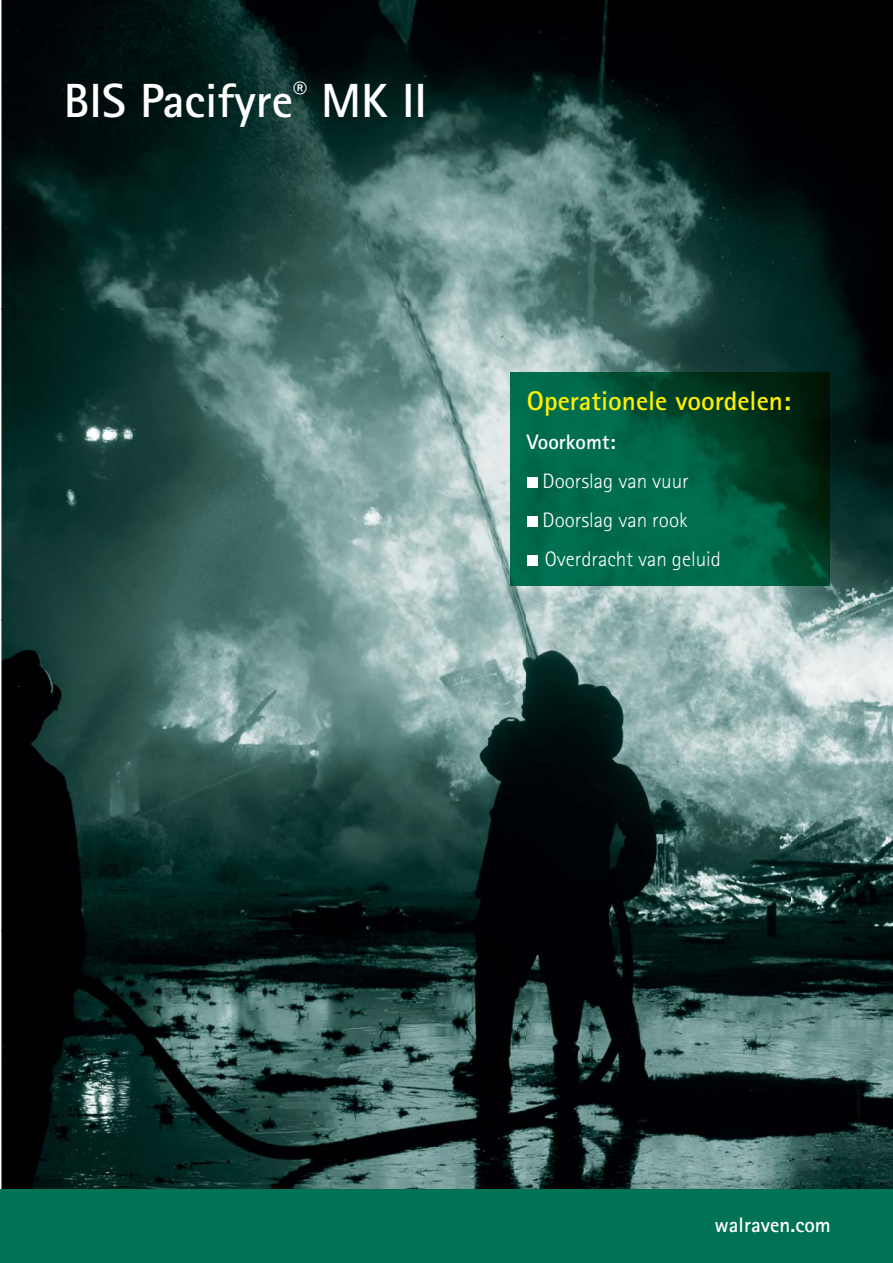
<style>
.page{position:relative;width:893px;height:1263px;background:#fff}
.page>*{position:absolute;margin:0;border:0;box-sizing:border-box;transform-origin:0 0}
.t1{font:700 48px "Rotis Sans Serif Std";color:#fff}
.t2{font:700 27px "Rotis Sans Serif Std";color:#fff200}
.t3{font:300 21px/39px "Rotis Sans Serif Std";color:#fff}
.t4{font:700 21px "Rotis Sans Serif Std";color:#fff}
</style>
<div class="page">
<img style="left:1px;top:0;width:631px;height:309px">
<img style="left:632px;top:0;width:261px;height:412px">
<img style="left:1px;top:309px;width:525px;height:880px">
<img style="left:526px;top:309px;width:106px;height:63px">
<img style="left:790px;top:412px;width:103px;height:777px">
<img style="left:526px;top:585px;width:264px;height:604px">
<div style="left:0;top:1189px;width:893px;height:74px;background:#007355"></div>
<img style="left:510px;top:372px;width:319px;height:213px">
<div style="left:527px;top:477px;width:11px;height:11px;background:#fff"></div>
<div style="left:527px;top:516px;width:11px;height:10px;background:#fff"></div>
<div style="left:527px;top:555px;width:11px;height:11px;background:#fff"></div>
<h1 class="t1" style="left:64px;top:83px;width:365px">BIS Pacifyre<sup>®</sup> MK II</h1>
<p class="t2" style="left:527px;top:390px;width:266px">Operationele voordelen:</p>
<p class="t4" style="left:527px;top:434px;width:90px">Voorkomt:</p>
<p class="t3" style="left:543px;top:463px;width:180px">Doorslag van vuur<br>Doorslag van rook<br>Overdracht van geluid</p>
<p class="t4" style="left:714px;top:1217px;width:118px">walraven.com</p>
</div>
